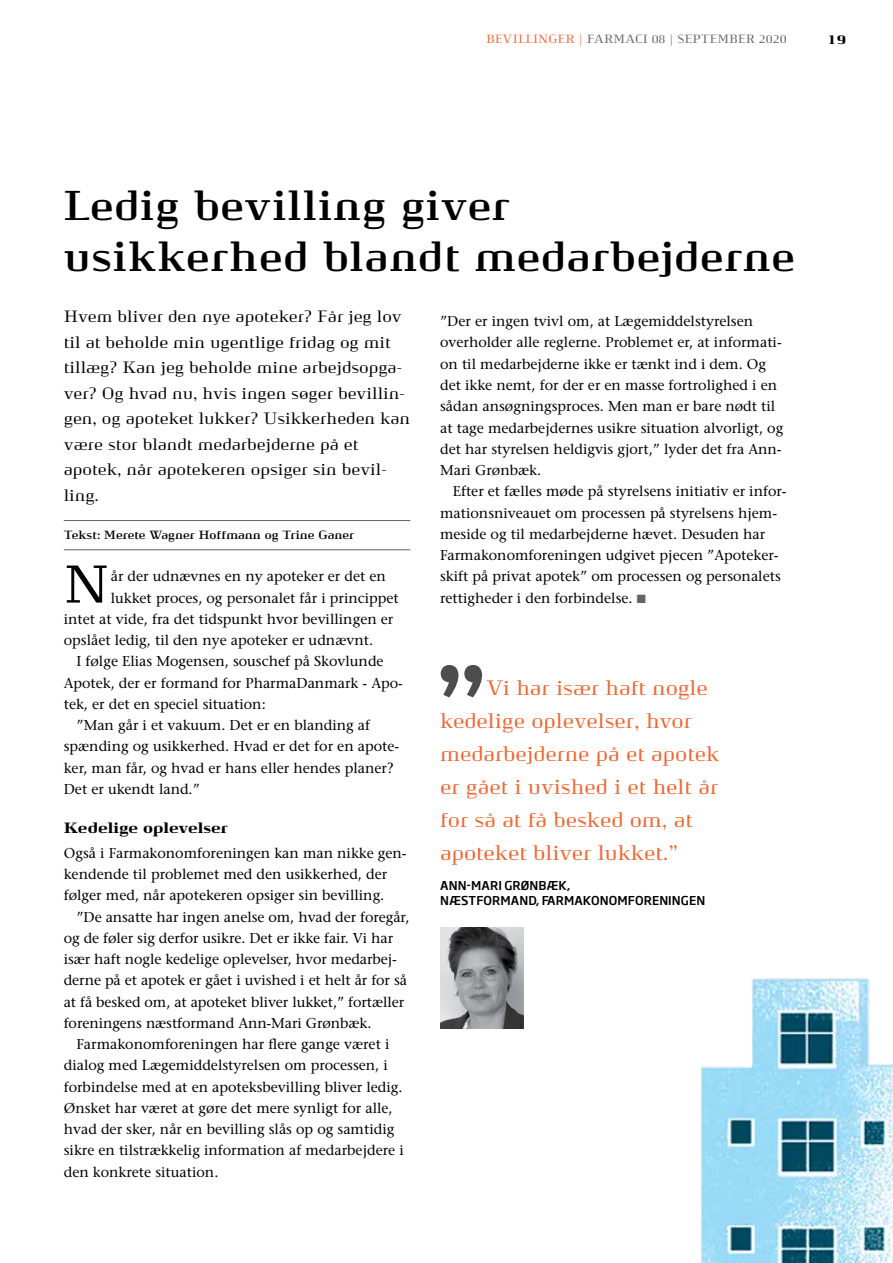
<style>
.page{position:relative;width:893px;height:1263px;background:#fff}
.page>*{position:absolute;margin:0;border:0;box-sizing:border-box;transform-origin:0 0}
.t1{font:900 99.75px "Pharma";color:#4d4d4f}
.t2{font:53.4px "Pharma Body";color:#000}
.t3{font:700 42px/51px "Pharma";letter-spacing:.02em;color:#000}
.t4{font:21px/33px "Pharma";color:#f26531}
.t5{font:16.5px/25.5px "Pharma";color:#000}
.t6{font:900 15px "Pharma";color:#000}
.t7{font:14.25px/21.3px "Stone Serif";color:#000}
.t8{font:900 13.5px "Pharma";color:#000}
.t9{font:500 12px/15px "Soho Gothic Pro";letter-spacing:.005em;color:#000}
.t10{font:700 12px "Pharma";color:#000}
.t11{font:12px "Pharma";color:#636466}
.s1{color:#f26531}
.s2{color:#636466}
</style>
<div class="page">
<hr style="left:64px;top:520px;width:346px;height:1px;background:#636466">
<hr style="left:64px;top:549px;width:346px;height:1px;background:#636466">
<img style="left:440px;top:928px;width:84px;height:100px">
<img style="left:700px;top:978px;width:193px;height:285px">
<p class="t11" style="left:486px;top:32px;width:302px"><span class="s1">BEVILLINGER |</span> FARMACI 08 | SEPTEMBER 2020</p>
<p class="t8" style="left:827px;top:31px;width:20px">19</p>
<h3 class="t3" style="left:64px;top:180px;width:733px">Ledig bevilling giver<br>usikkerhed blandt medarbejderne</h3>
<p class="t5" style="left:64px;top:304px;width:348px">Hvem bliver den nye apoteker? Får jeg lov til at beholde min ugentlige fridag og mit tillæg? Kan jeg beholde mine arbejdsopga&shy;ver? Og hvad nu, hvis ingen søger bevillin&shy;gen, og apoteket lukker? Usikkerheden kan være stor blandt medarbejderne på et apotek, når apotekeren opsiger sin bevil&shy;ling.</p>
<p class="t10" style="left:64px;top:528px;width:292px">Tekst: Merete Wagner Hoffmann og Trine Ganer</p>
<h2 class="t2" style="left:64px;top:553px;width:47px">N</h2>
<p class="t7" style="left:111px;top:566px;width:277px">år der udnævnes en ny apoteker er det en</p>
<p class="t7" style="left:111px;top:587px;width:289px">lukket proces, og personalet får i princippet</p>
<p class="t7" style="left:64px;top:608px;width:331px">intet at vide, fra det tidspunkt hvor bevillingen er</p>
<p class="t7" style="left:64px;top:629px;width:311px">opslået ledig, til den nye apoteker er udnævnt.</p>
<p class="t7" style="left:77px;top:651px;width:309px">I følge Elias Mogensen, souschef på Skovlunde</p>
<p class="t7" style="left:64px;top:672px;width:341px">Apotek, der er formand for PharmaDanmark - Apo-</p>
<p class="t7" style="left:64px;top:693px;width:203px">tek, er det en speciel situation:</p>
<p class="t7" style="left:77px;top:714px;width:295px">”Man går i et vakuum. Det er en blanding af</p>
<p class="t7" style="left:64px;top:736px;width:337px">spænding og usikkerhed. Hvad er det for en apote-</p>
<p class="t7" style="left:64px;top:757px;width:331px">ker, man får, og hvad er hans eller hendes planer?</p>
<p class="t7" style="left:64px;top:778px;width:138px">Det er ukendt land.”</p>
<p class="t6" style="left:64px;top:819px;width:166px">Kedelige oplevelser</p>
<p class="t7" style="left:64px;top:842px;width:344px">Også i Farmakonomforeningen kan man nikke gen&shy;kendende til problemet med den usikkerhed, der følger med, når apotekeren opsiger sin bevilling.</p>
<p class="t7" style="left:64px;top:906px;width:347px;text-indent:13px">”De ansatte har ingen anelse om, hvad der foregår, og de føler sig derfor usikre. Det er ikke fair. Vi har især haft nogle kedelige oplevelser, hvor medarbej&shy;derne på et apotek er gået i uvished i et helt år for så at få besked om, at apoteket bliver lukket,” fortæller foreningens næstformand Ann-Mari Grønbæk.</p>
<p class="t7" style="left:64px;top:1033px;width:342px;text-indent:13px">Farmakonomforeningen har flere gange været i dialog med Lægemiddelstyrelsen om processen, i forbindelse med at en apoteksbevilling bliver ledig.<br>Ønsket har været at gøre det mere synligt for alle, hvad der sker, når en bevilling slås op og samtidig sikre en tilstrækkelig information af medarbejdere i den konkrete situation.</p>
<p class="t7" style="left:440px;top:310px;width:345px">”Der er ingen tvivl om, at Lægemiddelstyrelsen overholder alle reglerne. Problemet er, at informati&shy;on til medarbejderne ikke er tænkt ind i dem. Og det ikke nemt, for der er en masse fortrolighed i en sådan ansøgningsproces. Men man er bare nødt til at tage medarbejdernes usikre situation alvorligt, og det har styrelsen heldigvis gjort,” lyder det fra Ann-Mari Grønbæk.</p>
<p class="t7" style="left:440px;top:481px;width:348px;text-indent:13px">Efter et fælles møde på styrelsens initiativ er infor&shy;mationsniveauet om processen på styrelsens hjem&shy;meside og til medarbejderne hævet. Desuden har Farmakonomforeningen udgivet pjecen ”Apoteker&shy;skift på privat apotek” om processen og personalets rettigheder i den forbindelse. <span class="s2">■</span></p>
<h1 class="t1" style="left:434px;top:642px;width:56px">”</h1>
<h3 class="t4" style="left:440px;top:671px;width:281px;text-indent:46px">Vi har især haft nogle kedelige oplevelser, hvor medarbejderne på et apotek er gået i uvished i et helt år for så at få besked om, at apoteket bliver lukket.”</h3>
<p class="t9" style="left:440px;top:877px;width:267px">ANN-MARI GRØNBÆK,<br>NÆSTFORMAND, FARMAKONOMFORENINGEN</p>
</div>
